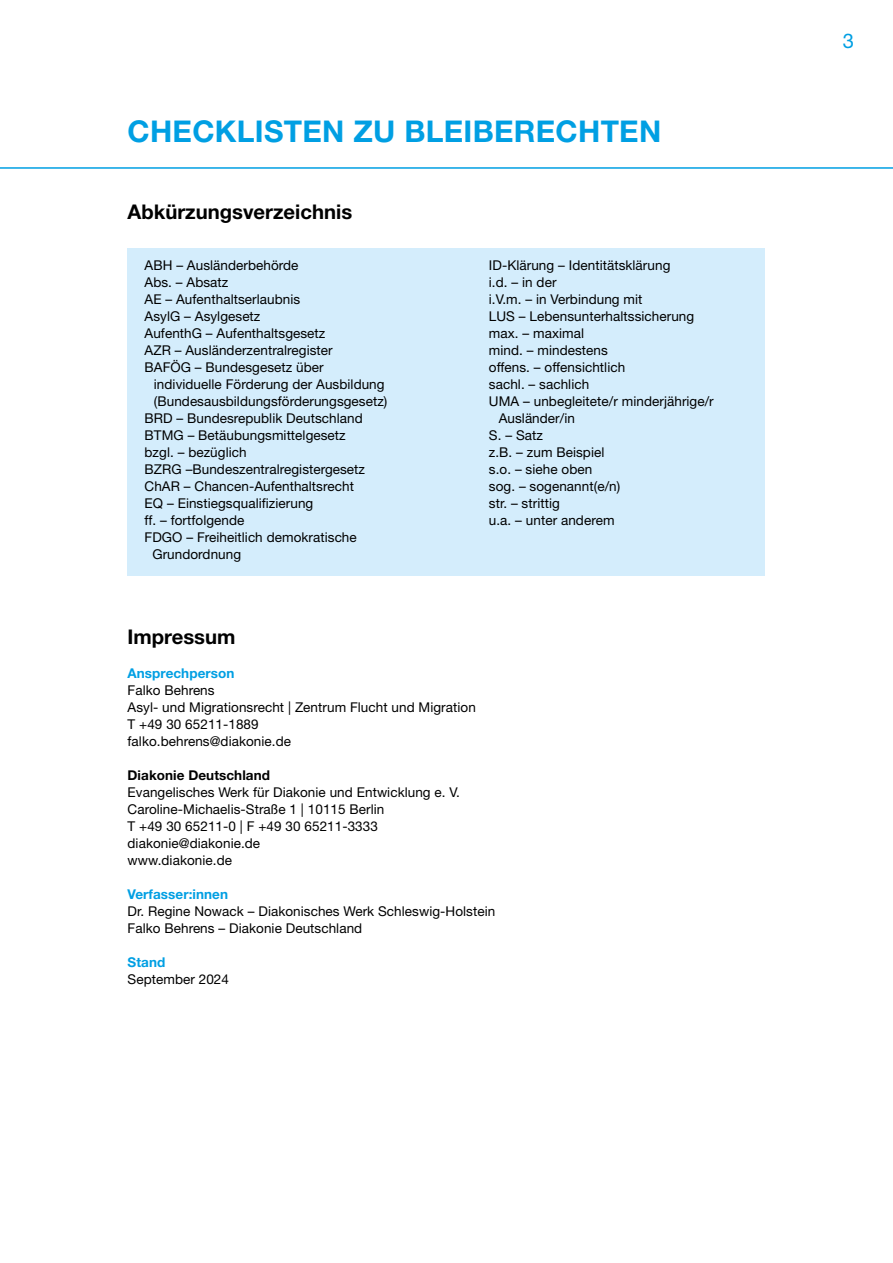
<style>
.page{position:relative;width:893px;height:1263px;background:#fff}
.page>*{position:absolute;margin:0;border:0;box-sizing:border-box;transform-origin:0 0}
.t1{font:700 30px "Helvetica Neue LT Pro";letter-spacing:.01em;color:#009fe3}
.t2{font:700 20.25px "Helvetica Neue LT Pro";color:#000}
.t3{font:20.25px "Helvetica Neue LT Pro";color:#009fe3}
.t4{font:13.5px/17px "Helvetica Neue LT Pro";letter-spacing:.005em;color:#000}
.t5{font:700 13.5px "Helvetica Neue LT Pro";letter-spacing:.005em;color:#009fe3}
.t6{font:700 13.5px "Helvetica Neue LT Pro";letter-spacing:.005em;color:#000}
</style>
<div class="page">
<hr style="left:0;top:167px;width:893px;height:2px;background:#009fe3">
<div style="left:128px;top:248px;width:637px;height:328px;background:#d4edfc"></div>
<h1 class="t1" style="left:128px;top:112px;width:535px">CHECKLISTEN ZU BLEIBERECHTEN</h1>
<h2 class="t2" style="left:128px;top:199px;width:226px">Abkürzungsverzeichnis</h2>
<p class="t4" style="left:145px;top:256px;width:155px">ABH – Ausländerbehörde</p>
<p class="t4" style="left:145px;top:273px;width:85px">Abs. – Absatz</p>
<p class="t4" style="left:145px;top:290px;width:157px">AE – Aufenthaltserlaubnis</p>
<p class="t4" style="left:145px;top:307px;width:117px">AsylG – Asylgesetz</p>
<p class="t4" style="left:145px;top:324px;width:182px">AufenthG – Aufenthaltsgesetz</p>
<p class="t4" style="left:145px;top:341px;width:190px">AZR – Ausländerzentralregister</p>
<p class="t4" style="left:145px;top:358px;width:181px">BAFÖG – Bundesgesetz über</p>
<p class="t4" style="left:154px;top:375px;width:232px">individuelle Förderung der Ausbildung</p>
<p class="t4" style="left:154px;top:392px;width:235px">(Bundesausbildungsförderungsgesetz)</p>
<p class="t4" style="left:145px;top:409px;width:220px">BRD – Bundesrepublik Deutschland</p>
<p class="t4" style="left:145px;top:426px;width:203px">BTMG – Betäubungsmittelgesetz</p>
<p class="t4" style="left:145px;top:443px;width:104px">bzgl. – bezüglich</p>
<p class="t4" style="left:145px;top:460px;width:222px">BZRG –Bundeszentralregistergesetz</p>
<p class="t4" style="left:145px;top:477px;width:211px">ChAR – Chancen-Aufenthaltsrecht</p>
<p class="t4" style="left:145px;top:494px;width:170px">EQ – Einstiegsqualifizierung</p>
<p class="t4" style="left:145px;top:511px;width:101px">ff. – fortfolgende</p>
<p class="t4" style="left:145px;top:528px;width:214px">FDGO – Freiheitlich demokratische</p>
<p class="t4" style="left:152px;top:545px;width:90px">Grundordnung</p>
<p class="t4" style="left:489px;top:256px;width:183px">ID-Klärung – Identitätsklärung</p>
<p class="t4" style="left:489px;top:273px;width:69px">i.d. – in der</p>
<p class="t4" style="left:489px;top:290px;width:155px">i.V.m. – in Verbindung mit</p>
<p class="t4" style="left:489px;top:307px;width:207px">LUS – Lebensunterhaltssicherung</p>
<p class="t4" style="left:489px;top:324px;width:97px">max. – maximal</p>
<p class="t4" style="left:489px;top:341px;width:120px">mind. – mindestens</p>
<p class="t4" style="left:489px;top:358px;width:138px">offens. – offensichtlich</p>
<p class="t4" style="left:489px;top:375px;width:102px">sachl. – sachlich</p>
<p class="t4" style="left:489px;top:392px;width:226px">UMA – unbegleitete/r minderjährige/r</p>
<p class="t4" style="left:499px;top:409px;width:78px">Ausländer/in</p>
<p class="t4" style="left:489px;top:426px;width:56px">S. – Satz</p>
<p class="t4" style="left:489px;top:443px;width:117px">z.B. – zum Beispiel</p>
<p class="t4" style="left:489px;top:460px;width:105px">s.o. – siehe oben</p>
<p class="t4" style="left:489px;top:477px;width:133px">sog. – sogenannt(e/n)</p>
<p class="t4" style="left:489px;top:494px;width:72px">str. – strittig</p>
<p class="t4" style="left:489px;top:511px;width:127px">u.a. – unter anderem</p>
<h2 class="t2" style="left:128px;top:624px;width:109px">Impressum</h2>
<p class="t5" style="left:128px;top:664px;width:108px">Ansprechperson</p>
<p class="t4" style="left:128px;top:681px;width:350px">Falko Behrens<br>Asyl- und Migrationsrecht | Zentrum Flucht und Migration<br>T +49 30 65211-1889<br>falko.behrens@diakonie.de</p>
<p class="t6" style="left:128px;top:766px;width:144px">Diakonie Deutschland</p>
<p class="t4" style="left:128px;top:783px;width:334px">Evangelisches Werk für Diakonie und Entwicklung e. V.<br>Caroline-Michaelis-Straße 1 | 10115 Berlin<br>T +49 30 65211-0 | F +49 30 65211-3333 diakonie@diakonie.de<br>www.diakonie.de</p>
<p class="t5" style="left:128px;top:886px;width:102px">Verfasser:innen</p>
<p class="t4" style="left:128px;top:902px;width:369px">Dr. Regine Nowack – Diakonisches Werk Schleswig-Holstein<br>Falko Behrens – Diakonie Deutschland</p>
<p class="t5" style="left:128px;top:954px;width:39px">Stand</p>
<p class="t4" style="left:128px;top:970px;width:103px">September 2024</p>
<h2 class="t3" style="left:843px;top:29px;width:13px">3</h2>
</div>
